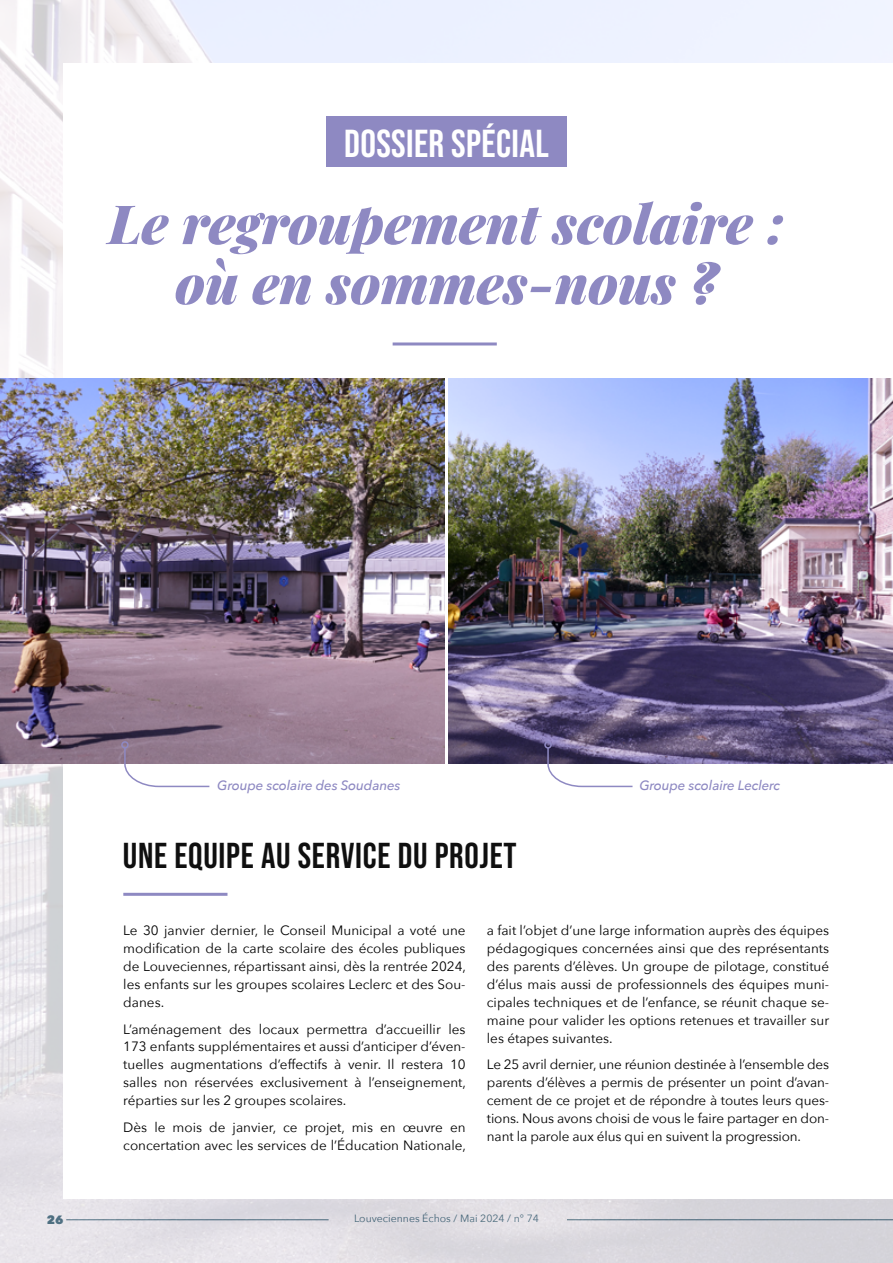
<style>
.page{position:relative;width:893px;height:1263px;background:#fff}
.page>*{position:absolute;margin:0;border:0;box-sizing:border-box;transform-origin:0 0}
.t1{font:italic 900 54px/60px "Playfair Display";color:#8e89c2;text-align:center}
.t2{font:39px "Bebas Neue";letter-spacing:.01em;color:#fff}
.t3{font:36px "Bebas Neue";letter-spacing:.02em;color:#0f0f0f}
.t4{font:13.5px/18px "Avenir Next";color:#000;text-align:justify}
.t5{font:italic 500 13.5px "Avenir Next";letter-spacing:-.01em;color:#8e89c2}
.t6{font:800 12px "Avenir Next";color:#406c7c}
.t7{font:10.5px "Avenir Next";color:#406c7c}
</style>
<div class="page">
<img style="left:0;top:0;width:893px;height:1263px">
<div style="left:64px;top:64px;width:829px;height:1135px;background:#fff"></div>
<div style="left:326px;top:117px;width:241px;height:50px;background:#8e89c2"></div>
<hr style="left:393px;top:342px;width:104px;height:3px;background:#8e89c2">
<hr style="left:123px;top:893px;width:104px;height:3px;background:#8e89c2">
<img style="left:0;top:378px;width:445px;height:385px">
<img style="left:448px;top:378px;width:445px;height:385px">
<svg style="left:547px;top:746px;width:87px;height:42px"></svg>
<div style="left:544px;top:741px;width:8px;height:8px;border:2px solid #8e89c2;border-radius:50%"></div>
<svg style="left:123px;top:746px;width:88px;height:42px"></svg>
<div style="left:121px;top:741px;width:8px;height:8px;border:2px solid #8e89c2;border-radius:50%"></div>
<h2 class="t2" style="left:344px;top:121px;width:206px">DOSSIER SPÉCIAL</h2>
<h1 class="t1" style="left:108px;top:188px;width:678px">Le regroupement scolaire : où en sommes-nous ?</h1>
<p class="t5" style="left:217px;top:774px;width:185px">Groupe scolaire des Soudanes</p>
<p class="t5" style="left:639px;top:774px;width:142px">Groupe scolaire Leclerc</p>
<h3 class="t3" style="left:123px;top:836px;width:395px">UNE EQUIPE AU SERVICE DU PROJET</h3>
<p class="t4" style="left:123px;top:921px;width:344px">Le 30 janvier dernier, le Conseil Municipal a voté une modification de la carte scolaire des écoles publiques de Louveciennes, répartissant ainsi, dès la rentrée 2024, les enfants sur les groupes scolaires Leclerc et des Sou&shy;danes.</p>
<p class="t4" style="left:123px;top:1019px;width:344px">L’aménagement des locaux permettra d’accueillir les 173 enfants supplémentaires et aussi d’anticiper d’éven&shy;tuelles augmentations d’effectifs à venir. Il restera 10 salles non réservées exclusivement à l’enseignement, réparties sur les 2 groupes scolaires.</p>
<p class="t4" style="left:123px;top:1118px;width:344px">Dès le mois de janvier, ce projet, mis en œuvre en concertation avec les services de l’Éducation Nationale,</p>
<p class="t4" style="left:487px;top:921px;width:344px">a fait l’objet d’une large information auprès des équipes pédagogiques concernées ainsi que des représentants des parents d’élèves. Un groupe de pilotage, constitué d’élus mais aussi de professionnels des équipes muni&shy;cipales techniques et de l’enfance, se réunit chaque se&shy;maine pour valider les options retenues et travailler sur les étapes suivantes.</p>
<p class="t4" style="left:487px;top:1055px;width:344px">Le 25 avril dernier, une réunion destinée à l’ensemble des parents d’élèves a permis de présenter un point d’avan&shy;cement de ce projet et de répondre à toutes leurs ques&shy;tions. Nous avons choisi de vous le faire partager en don&shy;nant la parole aux élus qui en suivent la progression.</p>
<p class="t6" style="left:47px;top:1212px;width:18px">26</p>
<p class="t7" style="left:354px;top:1210px;width:186px">Louveciennes Échos / Mai 2024 / n° 74</p>
</div>
